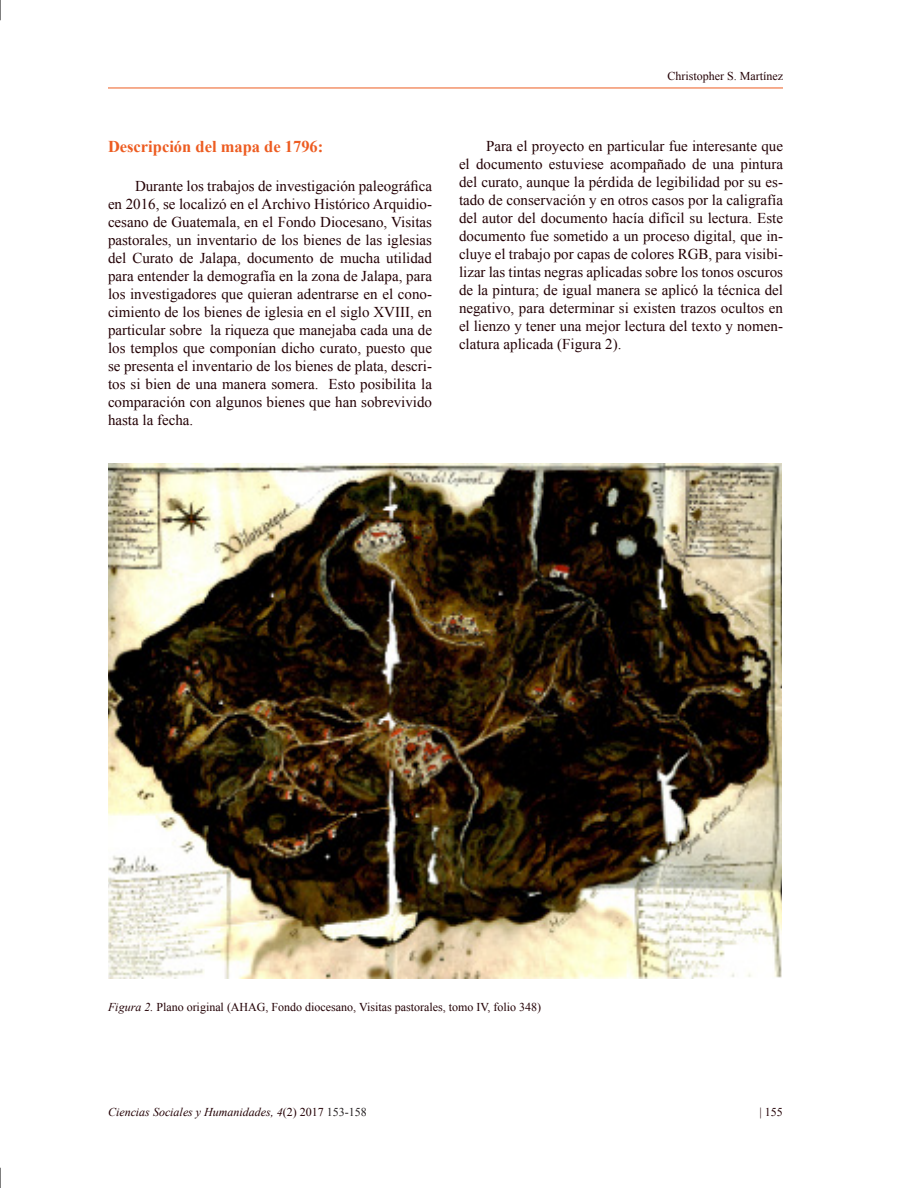
<style>
.page{position:relative;width:918px;height:1188px;background:#fff}
.page>*{position:absolute;margin:0;border:0;box-sizing:border-box;transform-origin:0 0}
.subtitulos_naranja{font:700 16.5px "Times New Roman";color:#ed5c21}
.Cuerpo_de_Texto{font:15px/18px "Times New Roman";color:#230005;text-align:justify}
.pie_de_foto{font:12px "Times New Roman";color:#230005}
.t1{font:italic 12px "Times New Roman";color:#230005}
.s1{font-style:italic}
.s2{font-style:normal}
.s3{font-style:normal;color:#231f20}
</style>
<div class="page">
<hr style="left:108px;top:88px;width:675px;height:1px;background:#ed5c21">
<svg style="left:0;top:0;width:1px;height:20px"></svg>
<svg style="left:0;top:1168px;width:1px;height:20px"></svg>
<img style="left:108px;top:464px;width:674px;height:515px">
<p class="subtitulos_naranja" style="left:108px;top:135px;width:217px">Descripción del mapa de 1796:</p>
<p class="Cuerpo_de_Texto" style="left:108px;top:176px;width:326px;text-indent:27px">Durante los trabajos de investigación paleográfica en 2016, se localizó en el Archivo Histórico Arquidio&shy;cesano de Guatemala, en el Fondo Diocesano, Visitas pastorales, un inventario de los bienes de las iglesias del Curato de Jalapa, documento de mucha utilidad para entender la demografía en la zona de Jalapa, para los investigadores que quieran adentrarse en el cono&shy;cimiento de los bienes de iglesia en el siglo XVIII, en particular sobre la riqueza que manejaba cada una de los templos que componían dicho curato, puesto que se presenta el inventario de los bienes de plata, descri&shy;tos si bien de una manera somera. Esto posibilita la comparación con algunos bienes que han sobrevivido hasta la fecha.</p>
<p class="pie_de_foto" style="left:667px;top:68px;width:117px">Christopher S. Martínez</p>
<p class="Cuerpo_de_Texto" style="left:459px;top:137px;width:326px;text-indent:27px">Para el proyecto en particular fue interesante que el documento estuviese acompañado de una pintura del curato, aunque la pérdida de legibilidad por su es&shy;tado de conservación y en otros casos por la caligrafía del autor del documento hacía difícil su lectura. Este documento fue sometido a un proceso digital, que in&shy;cluye el trabajo por capas de colores RGB, para visibi&shy;lizar las tintas negras aplicadas sobre los tonos oscuros de la pintura; de igual manera se aplicó la técnica del negativo, para determinar si existen trazos ocultos en el lienzo y tener una mejor lectura del texto y nomen&shy;clatura aplicada (Figura 2).</p>
<p class="pie_de_foto" style="left:108px;top:999px;width:435px"><span class="s1">Figura 2.</span> Plano original (AHAG, Fondo diocesano, Visitas pastorales, tomo IV, folio 348)</p>
<p class="t1" style="left:108px;top:1104px;width:260px">Ciencias Sociales y Humanidades, 4<span class="s2">(2) 2017</span> <span class="s3">153-158</span></p>
<p class="pie_de_foto" style="left:760px;top:1104px;width:25px">| 155</p>
</div>
